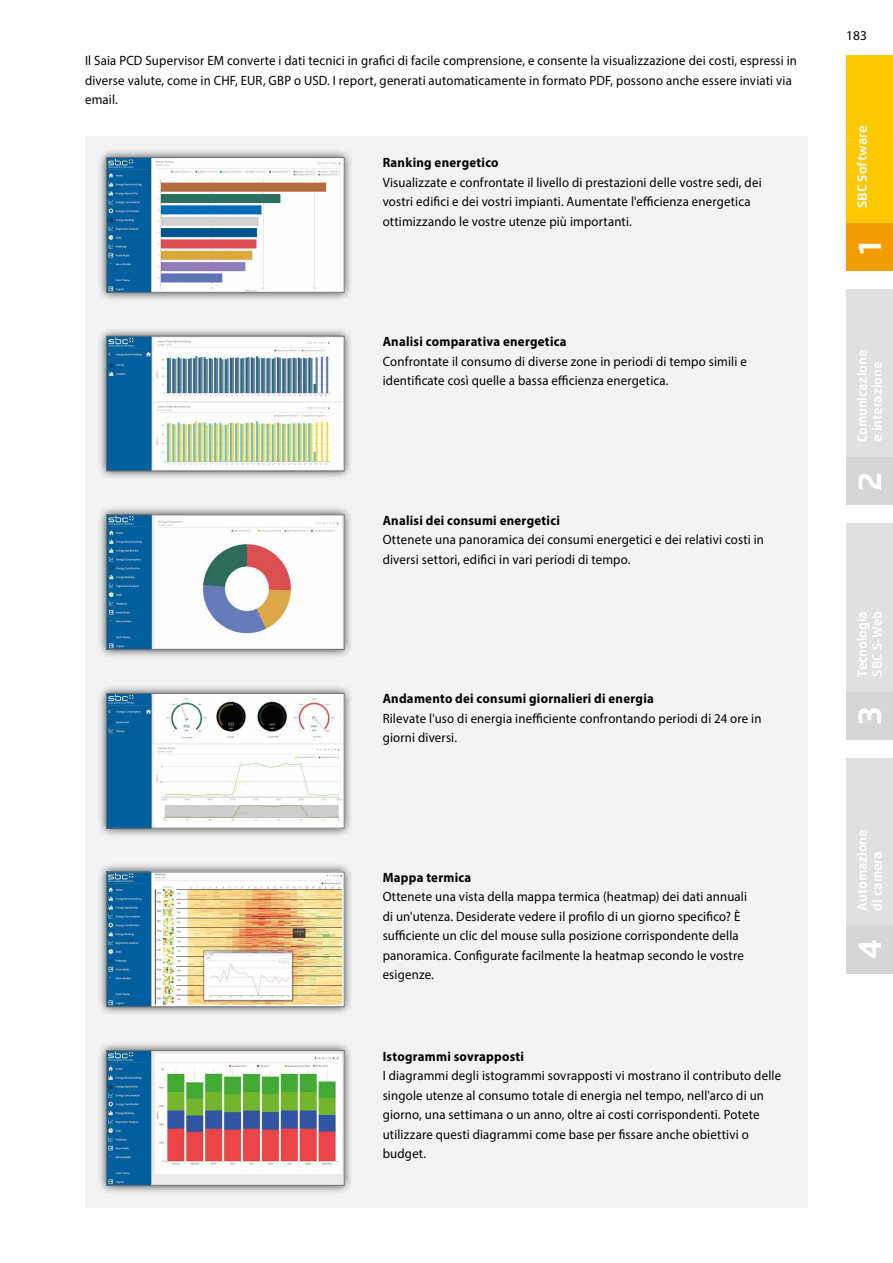
<style>
.page{position:relative;width:893px;height:1263px;background:#fff}
.page>*{position:absolute;margin:0;border:0;box-sizing:border-box;transform-origin:0 0}
.t1{font:700 33px "Flexo";color:#fff}
.Grundtext__regular_9{font:13.5px/19.5px "Myriad Pro";letter-spacing:.015em;color:#000;scale:.95 1}
.Grundtext__bold__9_1{font:700 13.5px "Myriad Pro";letter-spacing:.02em;color:#000;scale:.95 1}
.Grundtext__regular_9-2{font:13.5px "Myriad Pro";letter-spacing:.015em;color:#000}
.t2{font:700 13.2px/15px "Flexo";color:#fff}
</style>
<div class="page">
<div style="left:846px;top:55px;width:47px;height:216px;background:#fec800"></div>
<div style="left:846px;top:223px;width:47px;height:48px;background:#f59c00"></div>
<div style="left:846px;top:289px;width:47px;height:216px;background:#e0e0df"></div>
<div style="left:846px;top:458px;width:47px;height:47px;background:#d6d6d6"></div>
<div style="left:846px;top:524px;width:47px;height:215px;background:#e0e0df"></div>
<div style="left:846px;top:692px;width:47px;height:47px;background:#d6d6d6"></div>
<div style="left:846px;top:758px;width:47px;height:215px;background:#e0e0df"></div>
<div style="left:846px;top:926px;width:47px;height:47px;background:#d6d6d6"></div>
<div style="left:85px;top:136px;width:723px;height:1072px;background:#f2f3f4"></div>
<div style="left:97px;top:148px;width:257px;height:154px;background:#000;opacity:.75"></div>
<img style="left:108px;top:159px;width:234px;height:132px">
<div style="left:106px;top:157px;width:238px;height:136px;border:1px solid #706f6f"></div>
<div style="left:97px;top:327px;width:257px;height:153px;background:#000;opacity:.75"></div>
<img style="left:108px;top:338px;width:234px;height:131px">
<div style="left:106px;top:336px;width:238px;height:135px;border:1px solid #706f6f"></div>
<div style="left:97px;top:505px;width:257px;height:154px;background:#000;opacity:.75"></div>
<img style="left:108px;top:516px;width:234px;height:132px">
<div style="left:106px;top:514px;width:238px;height:136px;border:1px solid #706f6f"></div>
<div style="left:97px;top:684px;width:257px;height:153px;background:#000;opacity:.75"></div>
<img style="left:108px;top:695px;width:234px;height:131px">
<div style="left:106px;top:693px;width:238px;height:135px;border:1px solid #706f6f"></div>
<div style="left:97px;top:862px;width:257px;height:154px;background:#000;opacity:.75"></div>
<img style="left:108px;top:874px;width:234px;height:131px">
<div style="left:106px;top:872px;width:238px;height:135px;border:1px solid #706f6f"></div>
<div style="left:97px;top:1041px;width:257px;height:153px;background:#000;opacity:.75"></div>
<img style="left:108px;top:1052px;width:234px;height:131px">
<div style="left:106px;top:1050px;width:238px;height:135px;border:1px solid #706f6f"></div>
<p class="Grundtext__regular_9" style="left:85px;top:51px;width:751px">Il Saia PCD Supervisor EM converte i dati tecnici in grafici di facile comprensione, e consente la visualizzazione dei costi, espressi in diverse valute, come in CHF, EUR, GBP o USD. I report, generati automaticamente in formato PDF, possono anche essere inviati via email.</p>
<p class="Grundtext__bold__9_1" style="left:383px;top:154px;width:124px">Ranking energetico</p>
<p class="Grundtext__regular_9" style="left:383px;top:172px;width:400px">Visualizzate e confrontate il livello di prestazioni delle vostre sedi, dei vostri edifici e dei vostri impianti. Aumentate l'efficienza energetica ottimizzando le vostre utenze più importanti.</p>
<p class="Grundtext__bold__9_1" style="left:383px;top:333px;width:195px">Analisi comparativa energetica</p>
<p class="Grundtext__regular_9" style="left:383px;top:351px;width:385px">Confrontate il consumo di diverse zone in periodi di tempo simili e identificate così quelle a bassa efficienza energetica.</p>
<p class="Grundtext__bold__9_1" style="left:383px;top:511px;width:188px">Analisi dei consumi energetici</p>
<p class="Grundtext__regular_9" style="left:383px;top:530px;width:403px">Ottenete una panoramica dei consumi energetici e dei relativi costi in diversi settori, edifici in vari periodi di tempo.</p>
<p class="Grundtext__bold__9_1" style="left:383px;top:690px;width:287px">Andamento dei consumi giornalieri di energia</p>
<p class="Grundtext__regular_9" style="left:383px;top:708px;width:400px">Rilevate l'uso di energia inefficiente confrontando periodi di 24 ore in giorni diversi.</p>
<p class="Grundtext__bold__9_1" style="left:383px;top:868px;width:95px">Mappa termica</p>
<p class="Grundtext__regular_9" style="left:383px;top:887px;width:385px">Ottenete una vista della mappa termica (heatmap) dei dati annuali di un'utenza. Desiderate vedere il profilo di un giorno specifico? È sufficiente un clic del mouse sulla posizione corrispondente della panoramica. Configurate facilmente la heatmap secondo le vostre esigenze.</p>
<p class="Grundtext__bold__9_1" style="left:383px;top:1047px;width:150px">Istogrammi sovrapposti</p>
<p class="Grundtext__regular_9" style="left:383px;top:1065px;width:421px">I diagrammi degli istogrammi sovrapposti vi mostrano il contributo delle singole utenze al consumo totale di energia nel tempo, nell'arco di un giorno, una settimana o un anno, oltre ai costi corrispondenti. Potete utilizzare questi diagrammi come base per fissare anche obiettivi o budget.</p>
<p class="Grundtext__regular_9-2" style="left:846px;top:27px;width:22px">183</p>
<p class="t2" style="left:855px;top:208px;width:84px;rotate:-90deg">SBC Software</p>
<h1 class="t1" style="left:850px;top:254px;width:14px;rotate:-90deg">1</h1>
<p class="t2" style="left:855px;top:442px;width:94px;rotate:-90deg">Comunicazione e interazione</p>
<h1 class="t1" style="left:850px;top:491px;width:20px;rotate:-90deg">2</h1>
<p class="t2" style="left:855px;top:676px;width:67px;rotate:-90deg">Tecnologia<br>SBC S-Web</p>
<h1 class="t1" style="left:850px;top:725px;width:20px;rotate:-90deg">3</h1>
<p class="t2" style="left:855px;top:911px;width:83px;rotate:-90deg">Automazione di camera</p>
<h1 class="t1" style="left:850px;top:959px;width:21px;rotate:-90deg">4</h1>
</div>
